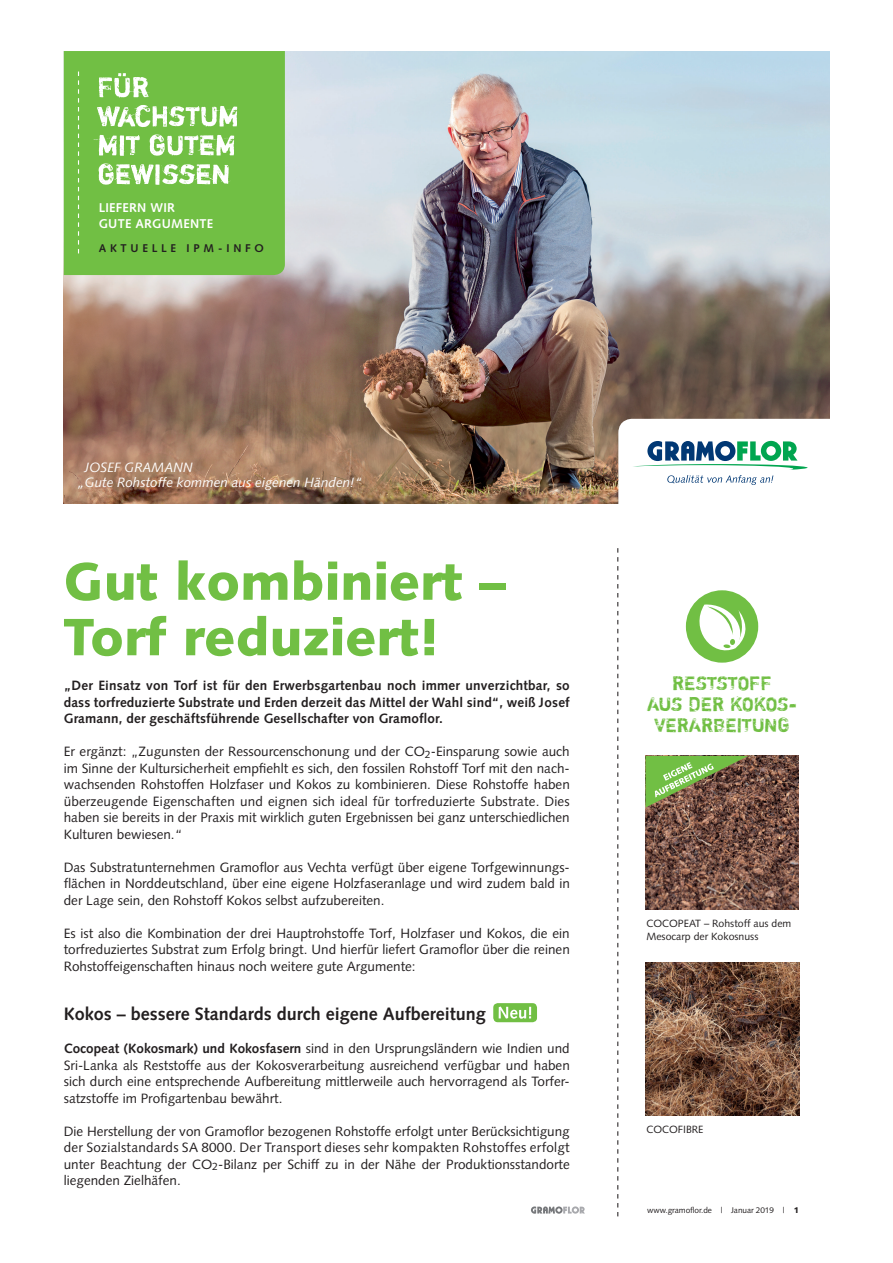
<style>
.page{position:relative;width:893px;height:1263px;background:#fff}
.page>*{position:absolute;margin:0;border:0;box-sizing:border-box;transform-origin:0 0}
.t1{font:900 52.5px/55.5px "Syntax";color:#71bf44}
.t2{font:19.5px/21px "Shortcut";color:#71bf44;text-align:center}
.t3{font:700 18px "Syntax";color:#231f20}
.t4{font:13.5px/16.5px "Syntax";color:#231f20;text-align:justify}
.t5{font:700 13.5px/16.5px "Syntax";letter-spacing:.01em;color:#231f20;text-align:justify}
.t6{font:italic 13.5px/15px "Syntax";color:#fff}
.t7{font:700 12.75px/16px "Syntax";letter-spacing:.02em;color:#fff}
.t8{font:700 11.25px "Syntax";letter-spacing:.33em;color:#231f20}
.t9{font:10.5px/13.5px "Syntax";color:#231f20}
.t10{font:8.25px "Syntax";letter-spacing:-.01em;color:#231f20}
.s1{font-weight:700}
.s2{font-weight:900}
</style>
<div class="page">
<img style="left:64px;top:51px;width:765px;height:453px">
<svg style="left:617px;top:548px;width:1px;height:668px"></svg>
<svg style="left:531px;top:1206px;width:54px;height:8px"></svg>
<svg style="left:618px;top:419px;width:211px;height:85px"></svg>
<div style="left:64px;top:51px;width:221px;height:224px;background:#71bf44"></div>
<svg style="left:78px;top:72px;width:1px;height:181px"></svg>
<svg style="left:98px;top:163px;width:133px;height:22px"></svg>
<svg style="left:94px;top:105px;width:143px;height:51px"></svg>
<svg style="left:99px;top:73px;width:51px;height:25px"></svg>
<img style="left:646px;top:962px;width:153px;height:153px">
<img style="left:645px;top:756px;width:154px;height:153px">
<div style="left:687px;top:591px;width:70px;height:70px;background:#71bf44;border-radius:50%"></div>
<div style="left:686px;top:590px;width:72px;height:73px;border:2px solid #71bf44;border-radius:50%"></div>
<svg style="left:689px;top:603px;width:61px;height:56px"></svg>
<div style="left:493px;top:1003px;width:44px;height:19px;background:#71bf44;border-radius:5px"></div>
<svg style="left:499px;top:1006px;width:32px;height:13px"></svg>
<svg style="left:645px;top:756px;width:103px;height:51px;background:#7c8d51"></svg>
<p class="t7" style="left:99px;top:199px;width:116px">LIEFERN WIR<br>GUTE ARGUMENTE</p>
<p class="t8" style="left:99px;top:242px;width:167px">AKTUELLE IPM-INFO</p>
<p class="t6" style="left:77px;top:460px;width:286px;text-indent:7px">JOSEF GRAMANN<br>„Gute Rohstoffe kommen aus eigenen Händen!“</p>
<h1 class="t1" style="left:64px;top:554px;width:444px">Gut kombiniert –<br>Torf reduziert!</h1>
<p class="t5" style="left:64px;top:677px;width:507px">„Der Einsatz von Torf ist für den Erwerbsgartenbau noch immer unverzichtbar, so dass torfreduzierte Substrate und Erden derzeit das Mittel der Wahl sind“, weiß Josef Gramann, der geschäftsführende Gesellschafter von Gramoflor.</p>
<p class="t4" style="left:64px;top:743px;width:508px">Er ergänzt: „Zugunsten der Ressourcenschonung und der CO<sub>2</sub>-Einsparung sowie auch im Sinne der Kultursicherheit empfiehlt es sich, den fossilen Rohstoff Torf mit den nach&shy;wachsenden Rohstoffen Holzfaser und Kokos zu kombinieren. Diese Rohstoffe haben überzeugende Eigenschaften und eignen sich ideal für torfreduzierte Substrate. Dies haben sie bereits in der Praxis mit wirklich guten Ergebnissen bei ganz unterschiedlichen Kulturen bewiesen.“</p>
<p class="t4" style="left:64px;top:859px;width:508px">Das Substratunternehmen Gramoflor aus Vechta verfügt über eigene Torfgewinnungs&shy;flächen in Norddeutschland, über eine eigene Holzfaseranlage und wird zudem bald in der Lage sein, den Rohstoff Kokos selbst aufzubereiten.</p>
<p class="t4" style="left:64px;top:925px;width:508px">Es ist also die Kombination der drei Hauptrohstoffe Torf, Holzfaser und Kokos, die ein torfreduziertes Substrat zum Erfolg bringt. Und hierfür liefert Gramoflor über die reinen Rohstoffeigenschaften hinaus noch weitere gute Argumente:</p>
<h3 class="t3" style="left:64px;top:1004px;width:424px">Kokos – bessere Standards durch eigene Aufbereitung</h3>
<p class="t4" style="left:64px;top:1040px;width:508px"><span class="s1">Cocopeat (Kokosmark) und Kokosfasern</span> sind in den Ursprungsländern wie Indien und Sri-Lanka als Reststoffe aus der Kokosverarbeitung ausreichend verfügbar und haben sich durch eine entsprechende Aufbereitung mittlerweile auch hervorragend als Torfer&shy;satzstoffe im Profigartenbau bewährt.</p>
<p class="t4" style="left:64px;top:1123px;width:508px">Die Herstellung der von Gramoflor bezogenen Rohstoffe erfolgt unter Berücksichtigung der Sozialstandards SA 8000. Der Transport dieses sehr kompakten Rohstoffes erfolgt unter Beachtung der CO<sub>2</sub>-Bilanz per Schiff zu in der Nähe der Produktionsstandorte liegenden Zielhäfen.</p>
<h2 class="t2" style="left:647px;top:672px;width:151px">RESTSTOFF<br>AUS DER KOKOS-<br>VERARBEITUNG</h2>
<p class="t9" style="left:646px;top:916px;width:146px">COCOPEAT – Rohstoff aus dem<br>Mesocarp der Kokosnuss</p>
<p class="t9" style="left:646px;top:1122px;width:59px">COCOFIBRE</p>
<p class="t10" style="left:647px;top:1205px;width:154px">www.gramoflor.de | Januar 2019 | <span class="s2">1</span></p>
</div>
